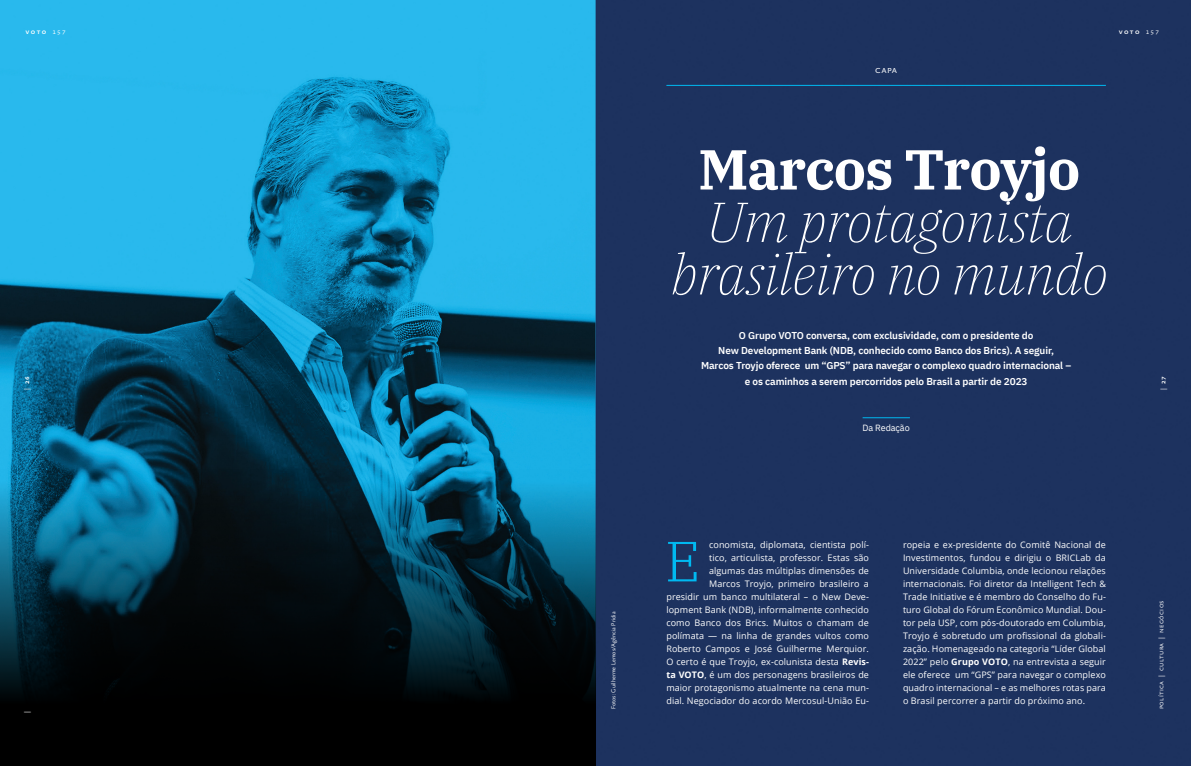
<style>
.page{position:relative;width:1191px;height:766px;background:#fff}
.page>*{position:absolute;margin:0;border:0;box-sizing:border-box;transform-origin:0 0}
.t1{font:300 56.5px "IBM Plex Serif";color:#00b9f1}
.t2{font:italic 200 56.1px/52.4px "IBM Plex Serif";letter-spacing:-.02em;color:#fff;text-align:center}
.t3{font:700 56.1px "IBM Plex Serif";letter-spacing:-.02em;color:#fff}
.t4{font:600 10px/15.4px "IBM Plex Sans Arabic";letter-spacing:-.01em;color:#fff;text-align:center}
.t5{font:10px "Absara Sans TF Light SC";color:#fff}
.t6{font:9px/13px "Open Sans";letter-spacing:.01em;color:#fff;text-align:right}
.t7{font:9px "IBM Plex Sans Arabic";letter-spacing:-.01em;color:#fff}
.t8{font:7px "Absara Sans TF Light SC";letter-spacing:.04em;color:#fff}
.t9{font:7px "Absara Sans TF Medium SC";letter-spacing:.19em;color:#fff}
.t10{font:300 6px "Absara Sans";color:#fff}
.s1{font-family:"Absara Sans TF Light SC"}
.s2{font-weight:700}
</style>
<div class="page">
<img style="left:0;top:0;width:1191px;height:765px">
<hr style="left:666px;top:85px;width:439px;height:1px;background:#00b9f1">
<hr style="left:862px;top:417px;width:48px;height:1px;background:#00b9f1">
<svg style="left:0;top:469px;width:595px;height:296px;background:#03222e"></svg>
<p class="t9" style="left:25px;top:28px;width:42px">voto <span class="s1">157</span></p>
<p class="t9" style="left:23px;top:389px;width:15px;rotate:-90deg"><span class="s1">|</span> 26</p>
<p class="t8" style="left:23px;top:713px;width:3px;rotate:-90deg">|</p>
<p class="t10" style="left:610px;top:709px;width:99px;rotate:-90deg">Fotos: Guilherme Lemos/Agência Pridia</p>
<p class="t5" style="left:875px;top:64px;width:24px">capa</p>
<p class="t9" style="left:1118px;top:28px;width:42px">voto <span class="s1">157</span></p>
<h2 class="t3" style="left:698px;top:125px;width:384px">Marcos Troyjo</h2>
<h2 class="t2" style="left:670px;top:191px;width:439px">Um protagonista brasileiro no mundo</h2>
<p class="t4" style="left:701px;top:327px;width:372px">O Grupo VOTO conversa, com exclusividade, com o presidente do<br>New Development Bank (NDB, conhecido como Banco dos Brics). A seguir, Marcos Troyjo oferece um “GPS” para navegar o complexo quadro internacional – e os caminhos a serem percorridos pelo Brasil a partir de 2023</p>
<p class="t7" style="left:862px;top:422px;width:49px">Da Redação</p>
<p class="t9" style="left:1159px;top:389px;width:15px;rotate:-90deg"><span class="s1">|</span> 27</p>
<p class="t6" style="left:666px;top:537px;width:204px">conomista, diplomata, cientista polí-<br>tico, articulista, professor. Estas são<br>algumas das múltiplas dimensões de<br>Marcos Troyjo, primeiro brasileiro a<br>presidir um banco multilateral – o New Deve&shy;lopment Bank (NDB), informalmente conhecido como Banco dos Brics. Muitos o chamam de polímata — na linha de grandes vultos como Roberto Campos e José Guilherme Merquior.<br>O certo é que Troyjo, ex-colunista desta <span class="s2">Revis&shy;ta VOTO</span>, é um dos personagens brasileiros de maior protagonismo atualmente na cena mun&shy;dial. Negociador do acordo Mercosul-União Eu-</p>
<p class="t6" style="left:903px;top:537px;width:204px;text-align:justify">ropeia e ex-presidente do Comitê Nacional de Investimentos, fundou e dirigiu o BRICLab da Universidade Columbia, onde lecionou relações internacionais. Foi diretor da Intelligent Tech &amp; Trade Initiative e é membro do Conselho do Fu&shy;turo Global do Fórum Econômico Mundial. Dou&shy;tor pela USP, com pós-doutorado em Columbia, Troyjo é sobretudo um profissional da globali&shy;zação. Homenageado na categoria “Líder Global 2022” pelo <span class="s2">Grupo VOTO</span>, na entrevista a seguir ele oferece um “GPS” para navegar o complexo quadro internacional – e as melhores rotas para o Brasil percorrer a partir do próximo ano.</p>
<h1 class="t1" style="left:665px;top:518px;width:36px">E</h1>
<p class="t8" style="left:1157px;top:709px;width:110px;rotate:-90deg">política | cultura | negócios</p>
</div>
